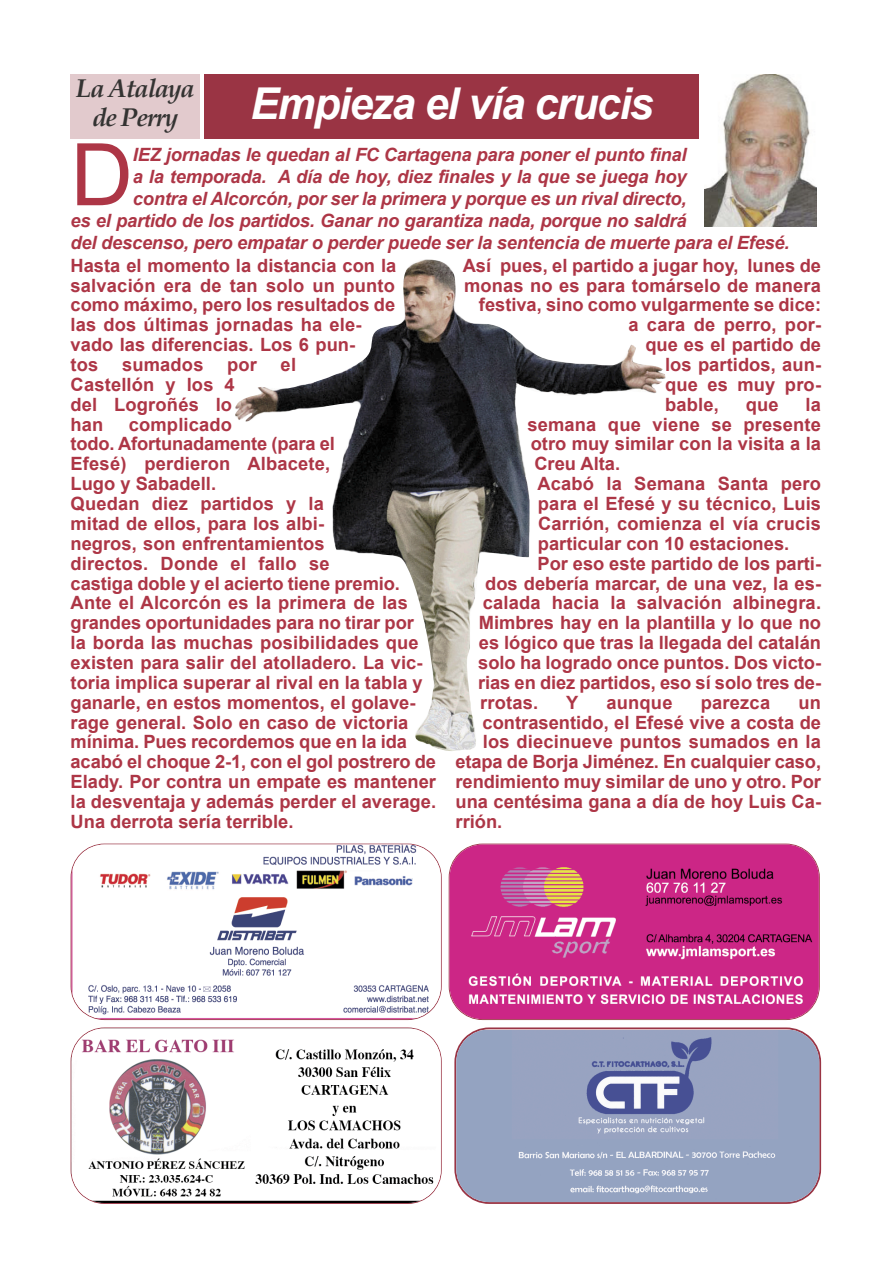
<style>
.page{position:relative;width:893px;height:1262px;background:#fff}
.page>*{position:absolute;margin:0;border:0;box-sizing:border-box;transform-origin:0 0}
.t1{font:86.4px "Arial";color:#ad3646}
.t2{font:italic 700 43.95px "Arial";letter-spacing:-.03em;color:#fff}
.t3{font:italic 700 25.65px/29.2px "Book Antiqua";letter-spacing:-.05em;color:#343332;text-align:center}
.t4{font:700 18.3px/19.8px "Arial";color:#ad3646}
.t5{font:italic 700 18.3px "Arial";letter-spacing:-.015em;color:#ad3646}
</style>
<div class="page">
<div style="left:71px;top:74px;width:129px;height:65px;background:#e2cacd"></div>
<svg style="left:704px;top:187px;width:113px;height:40px"></svg>
<img style="left:704px;top:74px;width:112px;height:152px">
<div style="left:204px;top:74px;width:495px;height:65px;background:#9a3444"></div>
<img style="left:235px;top:259px;width:430px;height:492px">
<img style="left:71px;top:1028px;width:370px;height:174px">
<img style="left:71px;top:844px;width:370px;height:175px">
<svg style="left:448px;top:843px;width:371px;height:177px"></svg>
<img style="left:449px;top:844px;width:369px;height:174px">
<svg style="left:454px;top:1027px;width:367px;height:176px"></svg>
<img style="left:456px;top:1030px;width:363px;height:172px">
<h3 class="t3" style="left:76px;top:74px;width:120px">La Atalaya de Perry</h3>
<h1 class="t1" style="left:71px;top:127px;width:64px">D</h1>
<p class="t5" style="left:133px;top:145px;width:555px">IEZ jornadas le quedan al FC Cartagena para poner el punto final</p>
<h2 class="t2" style="left:250px;top:79px;width:405px">Empieza el vía crucis</h2>
<p class="t5" style="left:133px;top:167px;width:555px">a la temporada. A día de hoy, diez finales y la que se juega hoy</p>
<p class="t5" style="left:133px;top:189px;width:555px">contra el Alcorcón, por ser la primera y porque es un rival directo,</p>
<p class="t5" style="left:71px;top:211px;width:617px">es el partido de los partidos. Ganar no garantiza nada, porque no saldrá</p>
<p class="t5" style="left:71px;top:233px;width:720px">del descenso, pero empatar o perder puede ser la sentencia de muerte para el Efesé.</p>
<p class="t4" style="left:71px;top:255px;width:327px">Hasta el momento la distancia con la salvación era de tan solo un punto como máximo, pero los resultados de las dos últimas jornadas ha ele&shy;vado las diferencias. Los 6 pun-<br>tos</p>
<p class="t4" style="left:122px;top:355px;width:83px">sumados</p>
<p class="t4" style="left:227px;top:355px;width:31px">por</p>
<p class="t4" style="left:281px;top:355px;width:17px">el</p>
<p class="t4" style="left:71px;top:374px;width:166px">Castellón y los 4 del Logroñés lo han</p>
<p class="t4" style="left:71px;top:414px;width:367px;text-indent:58px">complicado<br>todo. Afortunadamente (para el<br>Efesé) perdieron Albacete,<br>Lugo y Sabadell.<br>Quedan diez partidos y la<br>mitad de ellos, para los albi-<br>negros, son enfrentamientos<br>directos. Donde el fallo se<br>castiga doble y el acierto tiene premio.<br>Ante el Alcorcón es la primera de las grandes oportunidades para no tirar por<br>la borda las muchas posibilidades que existen para salir del atolladero. La vic&shy;toria implica superar al rival en la tabla y ganarle, en estos momentos, el golave&shy;rage general. Solo en caso de victoria mínima. Pues recordemos que en la ida acabó el choque 2-1, con el gol postrero de Elady. Por contra un empate es mantener la desventaja y además perder el average.<br>Una derrota sería terrible.</p>
<p class="t4" style="left:462px;top:255px;width:360px">Así pues, el partido a jugar hoy, lunes de</p>
<p class="t4" style="left:464px;top:275px;width:358px">monas no es para tomárselo de manera</p>
<p class="t4" style="left:479px;top:295px;width:343px">festiva, sino como vulgarmente se dice:</p>
<p class="t4" style="left:628px;top:315px;width:194px">a cara de perro, por-</p>
<p class="t4" style="left:645px;top:335px;width:177px">que es el partido de</p>
<p class="t4" style="left:665px;top:355px;width:157px">los partidos, aun-</p>
<p class="t4" style="left:665px;top:374px;width:157px">que es muy pro-</p>
<p class="t4" style="left:665px;top:394px;width:55px">bable,</p>
<p class="t4" style="left:745px;top:394px;width:34px">que</p>
<p class="t4" style="left:805px;top:394px;width:17px">la</p>
<p class="t4" style="left:527px;top:414px;width:295px">semana que viene se presente</p>
<p class="t4" style="left:530px;top:434px;width:292px">otro muy similar con la visita a la</p>
<p class="t4" style="left:534px;top:454px;width:87px">Creu Alta.</p>
<p class="t4" style="left:537px;top:474px;width:285px">Acabó la Semana Santa pero</p>
<p class="t4" style="left:538px;top:494px;width:284px">para el Efesé y su técnico, Luis</p>
<p class="t4" style="left:538px;top:513px;width:284px">Carrión, comienza el vía crucis</p>
<p class="t4" style="left:538px;top:533px;width:253px">particular con 10 estaciones.</p>
<p class="t4" style="left:537px;top:553px;width:285px">Por eso este partido de los parti-</p>
<p class="t4" style="left:485px;top:573px;width:337px">dos debería marcar, de una vez, la es-</p>
<p class="t4" style="left:482px;top:593px;width:340px">calada hacia la salvación albinegra.</p>
<p class="t4" style="left:479px;top:613px;width:344px">Mimbres hay en la plantilla y lo que no</p>
<p class="t4" style="left:479px;top:633px;width:343px">es lógico que tras la llegada del catalán</p>
<p class="t4" style="left:478px;top:652px;width:344px">solo ha logrado once puntos. Dos victo-</p>
<p class="t4" style="left:478px;top:672px;width:344px">rias en diez partidos, eso sí solo tres de-</p>
<p class="t4" style="left:480px;top:692px;width:60px">rrotas.</p>
<p class="t4" style="left:566px;top:692px;width:14px">Y</p>
<p class="t4" style="left:606px;top:692px;width:67px">aunque</p>
<p class="t4" style="left:701px;top:692px;width:71px">parezca</p>
<p class="t4" style="left:798px;top:692px;width:24px">un</p>
<p class="t4" style="left:482px;top:712px;width:340px">contrasentido, el Efesé vive a costa de</p>
<p class="t4" style="left:483px;top:732px;width:340px">los diecinueve puntos sumados en la</p>
<p class="t4" style="left:455px;top:752px;width:367px">etapa de Borja Jiménez. En cualquier caso,</p>
<p class="t4" style="left:455px;top:772px;width:367px">rendimiento muy similar de uno y otro. Por</p>
<p class="t4" style="left:455px;top:791px;width:367px">una centésima gana a día de hoy Luis Ca-</p>
<p class="t4" style="left:455px;top:811px;width:48px">rrión.</p>
</div>
